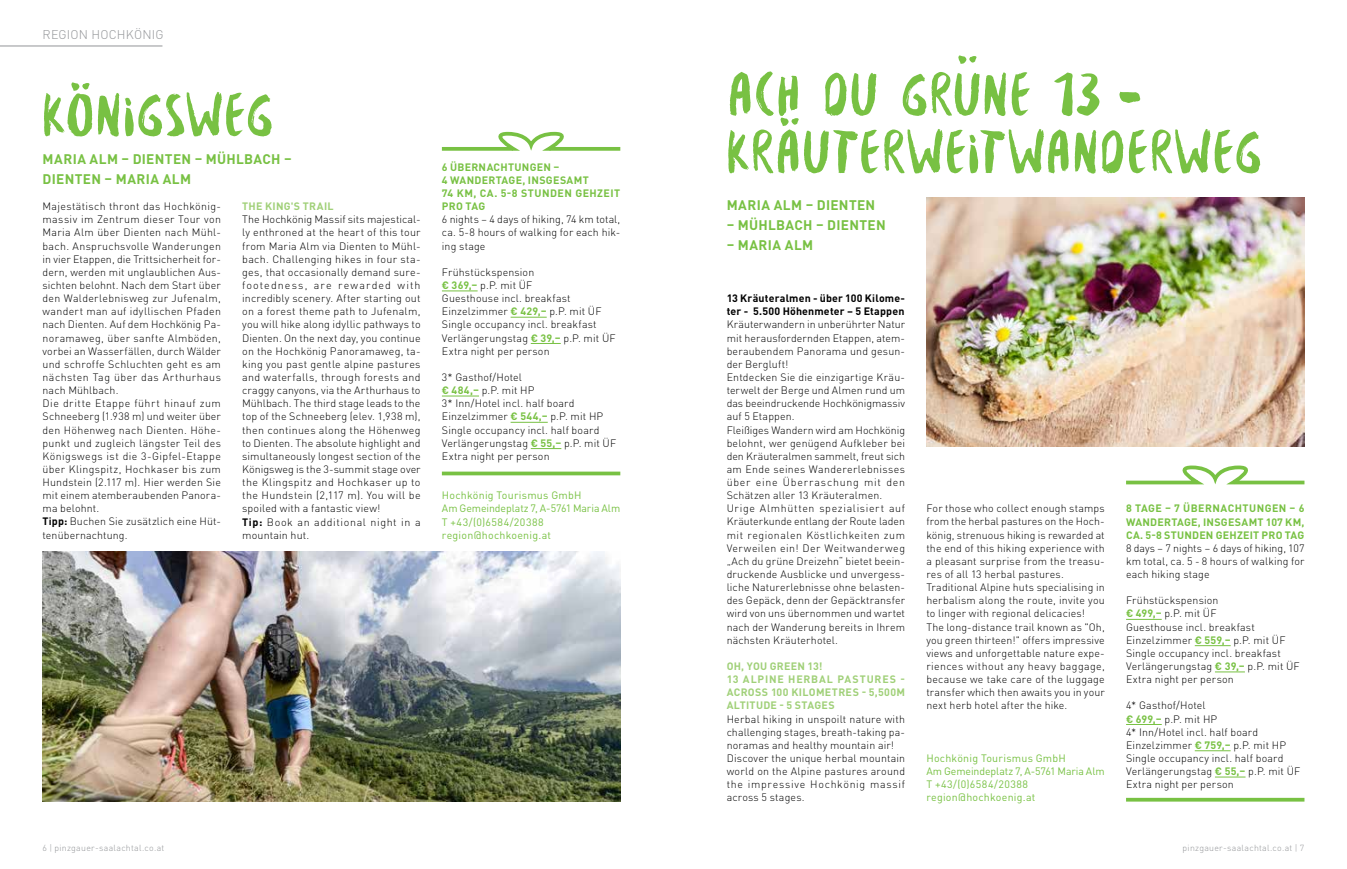
<style>
.page{position:relative;width:1347px;height:869px;background:#fff}
.page>*{position:absolute;margin:0;border:0;box-sizing:border-box;transform-origin:0 0}
.t1{font:65px/57.5px "Besom";color:#78c143}
.t2{font:700 13.75px/20px "DIN Pro";letter-spacing:.025em;color:#78c143}
.t3{font:300 12.5px "DIN Pro";letter-spacing:.015em;color:#939598}
.t4{font:300 10.62px/13.1px "DIN Pro";letter-spacing:.015em;color:#000}
.t5{font:10.62px/13.1px "DIN Pro";letter-spacing:.02em;color:#78c143}
.t6{font:700 10.62px/13.1px "DIN Pro";letter-spacing:.025em;color:#78c143}
.t7{font:700 10.62px/13.1px "DIN Pro";letter-spacing:.035em;color:#a0d078}
.t8{font:700 10.62px/13.1px "DIN Pro";letter-spacing:.015em;color:#000}
.t9{font:300 8.75px "DIN Pro";letter-spacing:.03em;color:#939598}
.s1{font-weight:700}
.s2{font-weight:700;color:#78c143}
</style>
<div class="page">
<img style="left:43px;top:551px;width:577px;height:250px">
<hr style="left:0;top:46px;width:162px;height:1px;background:#939598">
<hr style="left:442px;top:290px;width:35px;height:1px;background:#78c143">
<hr style="left:510px;top:317px;width:37px;height:1px;background:#78c143">
<hr style="left:531px;top:343px;width:30px;height:1px;background:#78c143">
<hr style="left:442px;top:395px;width:37px;height:1px;background:#78c143">
<hr style="left:510px;top:422px;width:38px;height:1px;background:#78c143">
<hr style="left:531px;top:448px;width:30px;height:1px;background:#78c143">
<svg style="left:441px;top:131px;width:180px;height:20px"></svg>
<svg style="left:442px;top:471px;width:178px;height:4px"></svg>
<img style="left:926px;top:197px;width:378px;height:249px">
<hr style="left:1126px;top:618px;width:35px;height:1px;background:#78c143">
<hr style="left:1194px;top:645px;width:36px;height:1px;background:#78c143">
<hr style="left:1214px;top:671px;width:30px;height:1px;background:#78c143">
<hr style="left:1126px;top:723px;width:35px;height:1px;background:#78c143">
<hr style="left:1194px;top:750px;width:36px;height:1px;background:#78c143">
<hr style="left:1214px;top:776px;width:31px;height:1px;background:#78c143">
<svg style="left:1126px;top:465px;width:179px;height:20px"></svg>
<svg style="left:1126px;top:797px;width:178px;height:4px"></svg>
<p class="t3" style="left:43px;top:25px;width:122px">REGION HOCHKÖNIG</p>
<h1 class="t1" style="left:42px;top:85px;width:234px">KÖNIGSWEG</h1>
<p class="t2" style="left:43px;top:148px;width:251px">MARIA ALM – DIENTEN – MÜHLBACH –<br>DIENTEN – MARIA ALM</p>
<p class="t4" style="left:43px;top:199px;width:180px">Majestätisch thront das Hochkönig&shy;massiv im Zentrum dieser Tour von Maria Alm über Dienten nach Mühl&shy;bach. Anspruchsvolle Wanderungen in vier Etappen, die Trittsicherheit for&shy;dern, werden mit unglaublichen Aus&shy;sichten belohnt. Nach dem Start über den Walderlebnisweg zur Jufenalm, wandert man auf idyllischen Pfaden nach Dienten. Auf dem Hochkönig Pa&shy;noramaweg, über sanfte Almböden, vorbei an Wasserfällen, durch Wälder und schroffe Schluchten geht es am nächsten Tag über das Arthurhaus nach Mühlbach.<br>Die dritte Etappe führt hinauf zum Schneeberg (1.938 m) und weiter über den Höhenweg nach Dienten. Höhe&shy;punkt und zugleich längster Teil des Königswegs ist die 3-Gipfel-Etappe über Klingspitz, Hochkaser bis zum Hundstein (2.117 m). Hier werden Sie mit einem atemberaubenden Panora&shy;ma belohnt.<br><span class="s1">Tipp:</span> Buchen Sie zusätzlich eine Hüt&shy;tenübernachtung.</p>
<p class="t7" style="left:242px;top:199px;width:93px">THE KING'S TRAIL</p>
<p class="t4" style="left:242px;top:212px;width:180px">The Hochkönig Massif sits majestical&shy;ly enthroned at the heart of this tour from Maria Alm via Dienten to Mühl&shy;bach. Challenging hikes in four sta&shy;ges, that occasionally demand sure&shy;footedness, are rewarded with incredibly scenery. After starting out on a forest theme path to Jufenalm, you will hike along idyllic pathways to Dienten. On the next day, you continue on the Hochkönig Panoramaweg, ta&shy;king you past gentle alpine pastures and waterfalls, through forests and craggy canyons, via the Arthurhaus to Mühlbach. The third stage leads to the top of the Schneeberg (elev. 1,938 m), then continues along the Höhenweg to Dienten. The absolute highlight and simultaneously longest section of the Königsweg is the 3-summit stage over the Klingspitz and Hochkaser up to the Hundstein (2,117 m). You will be spoiled with a fantastic view!<br><span class="s1">Tip:</span> Book an additional night in a mountain hut.</p>
<p class="t6" style="left:442px;top:160px;width:180px">6 ÜBERNACHTUNGEN –<br>4 WANDERTAGE, INSGESAMT<br>74 KM, CA. 5-8 STUNDEN GEHZEIT<br>PRO TAG</p>
<p class="t4" style="left:442px;top:212px;width:180px;text-align:justify">6 nights – 4 days of hiking, 74 km total, ca. 5-8 hours of walking for each hik&shy;ing stage</p>
<p class="t4" style="left:442px;top:265px;width:175px">Frühstückspension<br><span class="s2">€ 369,–</span> p.P. mit ÜF<br>Guesthouse incl. breakfast<br>Einzelzimmer <span class="s2">€ 429,–</span> p.P. mit ÜF<br>Single occupancy incl. breakfast<br>Verlängerungstag <span class="s2">€ 39,–</span> p.P. mit ÜF<br>Extra night per person</p>
<p class="t4" style="left:442px;top:370px;width:176px">3* Gasthof/Hotel<br><span class="s2">€ 484,–</span> p.P. mit HP<br>3* Inn/Hotel incl. half board<br>Einzelzimmer <span class="s2">€ 544,–</span> p.P. mit HP<br>Single occupancy incl. half board<br>Verlängerungstag <span class="s2">€ 55,–</span> p.P. mit ÜF<br>Extra night per person</p>
<p class="t5" style="left:442px;top:488px;width:180px">Hochkönig Tourismus GmbH<br>Am Gemeindeplatz 7, A-5761 Maria Alm<br>T +43/(0)6584/20388 region@hochkoenig.at</p>
<h1 class="t1" style="left:726px;top:65px;width:538px">ACH DU GRÜNE 13 -<br>KRÄUTERWEITWANDERWEG</h1>
<p class="t2" style="left:726px;top:194px;width:150px">MARIA ALM – DIENTEN</p>
<p class="t2" style="left:726px;top:214px;width:161px">– MÜHLBACH – DIENTEN</p>
<p class="t2" style="left:726px;top:234px;width:88px">– MARIA ALM</p>
<p class="t8" style="left:726px;top:291px;width:180px">13 Kräuteralmen - über 100 Kilome&shy;ter - 5.500 Höhenmeter – 5 Etappen</p>
<p class="t4" style="left:726px;top:317px;width:180px">Kräuterwandern in unberührter Natur mit herausfordernden Etappen, atem&shy;beraubendem Panorama und gesun&shy;der Bergluft!<br>Entdecken Sie die einzigartige Kräu&shy;terwelt der Berge und Almen rund um das beeindruckende Hochkönigmassiv auf 5 Etappen.<br>Fleißiges Wandern wird am Hochkönig belohnt, wer genügend Aufkleber bei den Kräuteralmen sammelt, freut sich am Ende seines Wandererlebnisses über eine Überraschung mit den Schätzen aller 13 Kräuteralmen.<br>Urige Almhütten spezialisiert auf Kräuterkunde entlang der Route laden mit regionalen Köstlichkeiten zum Verweilen ein! Der Weitwanderweg „Ach du grüne Dreizehn“ bietet beein&shy;druckende Ausblicke und unvergess&shy;liche Naturerlebnisse ohne belasten&shy;des Gepäck, denn der Gepäcktransfer wird von uns übernommen und wartet nach der Wanderung bereits in Ihrem nächsten Kräuterhotel.</p>
<p class="t7" style="left:726px;top:658px;width:180px">OH, YOU GREEN 13!<br>13 ALPINE HERBAL PASTURES -<br>ACROSS 100 KILOMETRES - 5,500M<br>ALTITUDE - 5 STAGES</p>
<p class="t4" style="left:726px;top:711px;width:180px">Herbal hiking in unspoilt nature with challenging stages, breath-taking pa&shy;noramas and healthy mountain air!<br>Discover the unique herbal mountain world on the Alpine pastures around the impressive Hochkönig massif across 5 stages.</p>
<p class="t4" style="left:926px;top:501px;width:180px">For those who collect enough stamps from the herbal pastures on the Hoch&shy;könig, strenuous hiking is rewarded at the end of this hiking experience with a pleasant surprise from the treasu&shy;res of all 13 herbal pastures.<br>Traditional Alpine huts specialising in herbalism along the route, invite you to linger with regional delicacies!<br>The long-distance trail known as "Oh, you green thirteen!" offers impressive views and unforgettable nature expe&shy;riences without any heavy baggage, because we take care of the luggage transfer which then awaits you in your next herb hotel after the hike.</p>
<p class="t5" style="left:926px;top:750px;width:180px">Hochkönig Tourismus GmbH<br>Am Gemeindeplatz 7, A-5761 Maria Alm<br>T +43/(0)6584/20388 region@hochkoenig.at</p>
<p class="t6" style="left:1126px;top:501px;width:180px;text-align:justify">8 TAGE – 7 ÜBERNACHTUNGEN – 6<br>WANDERTAGE, INSGESAMT 107 KM, CA. 5-8 STUNDEN GEHZEIT PRO TAG</p>
<p class="t4" style="left:1126px;top:540px;width:180px;text-align:justify">8 days – 7 nights – 6 days of hiking, 107 km total, ca. 5 - 8 hours of walking for each hiking stage</p>
<p class="t4" style="left:1126px;top:593px;width:175px">Frühstückspension<br><span class="s2">€ 499,–</span> p.P. mit ÜF<br>Guesthouse incl. breakfast<br>Einzelzimmer <span class="s2">€ 559,–</span> p.P. mit ÜF<br>Single occupancy incl. breakfast<br>Verlängerungstag <span class="s2">€ 39,–</span> p.P. mit ÜF<br>Extra night per person</p>
<p class="t4" style="left:1126px;top:698px;width:176px">4* Gasthof/Hotel<br><span class="s2">€ 699,–</span> p.P. mit HP<br>4* Inn/Hotel incl. half board<br>Einzelzimmer <span class="s2">€ 759,–</span> p.P. mit HP<br>Single occupancy incl. half board<br>Verlängerungstag <span class="s2">€ 55,–</span> p.P. mit ÜF<br>Extra night per person</p>
<p class="t9" style="left:43px;top:841px;width:123px">6 | pinzgauer-saalachtal.co.at</p>
<p class="t9" style="left:1182px;top:841px;width:123px">pinzgauer-saalachtal.co.at | 7</p>
</div>
